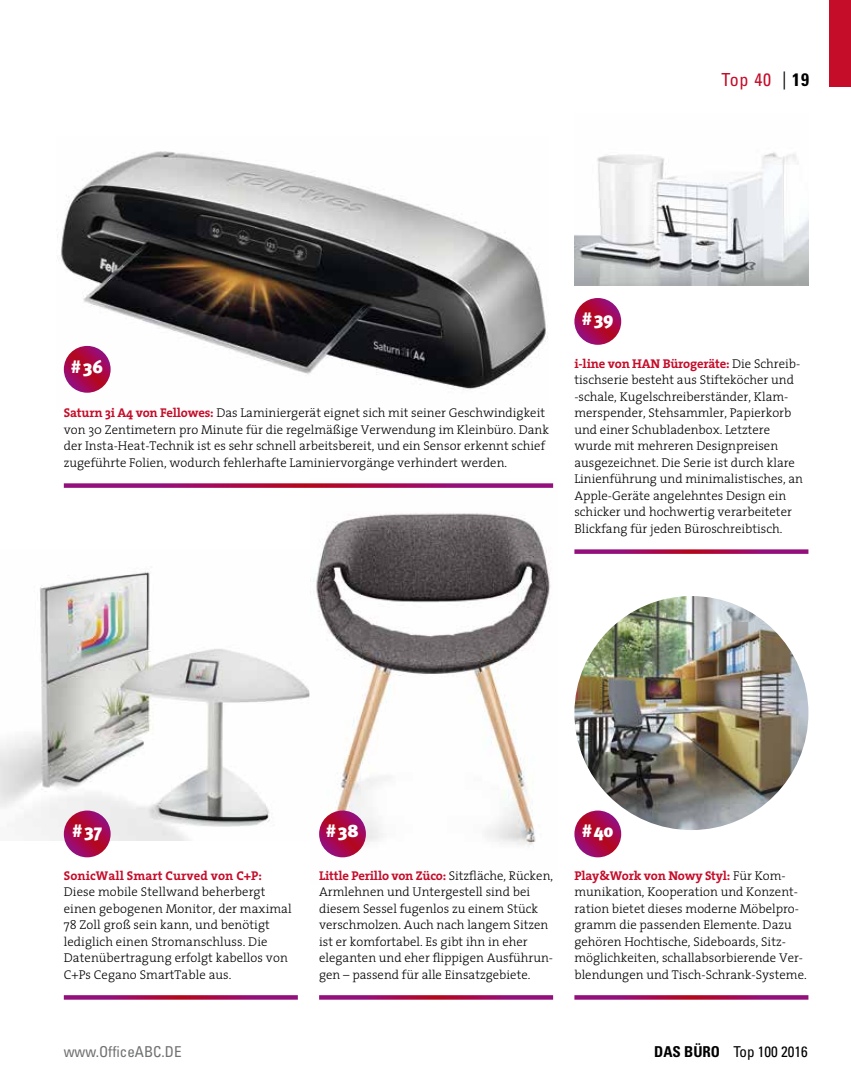
<style>
.page{position:relative;width:851px;height:1085px;background:#fff}
.page>*{position:absolute;margin:0;border:0;box-sizing:border-box;transform-origin:0 0}
.t1{font:900 18px "Meta";color:#fff}
.t2{font:condensed 18px "Univers";color:#c50c29}
.t3{font:condensed 15px "Univers";color:#000}
.t4{font:condensed 15px "Univers";color:#707172}
.t5{font:300 12.75px/16.5px "The Serif";color:#000}
.t6{font:700 12.75px "The Serif";letter-spacing:.005em;color:#c50c29}
.s1{color:#000}
.s2{font-weight:700;color:#000}
.s3{font-weight:700;color:#c50c29}
.s4{font-weight:700}
</style>
<div class="page">
<div style="left:829px;top:0;width:21px;height:87px;background:#c50c29"></div>
<img style="left:574px;top:152px;width:234px;height:133px">
<img style="left:0;top:571px;width:310px;height:269px">
<img style="left:57px;top:151px;width:491px;height:242px">
<img style="left:310px;top:483px;width:244px;height:375px">
<svg style="left:64px;top:483px;width:489px;height:5px;background:#a8236d"></svg>
<svg style="left:64px;top:346px;width:47px;height:46px;background:#a90b49"></svg>
<svg style="left:574px;top:810px;width:47px;height:47px;background:#aa0e4c"></svg>
<svg style="left:574px;top:298px;width:47px;height:47px;background:#aa0d4b"></svg>
<svg style="left:64px;top:810px;width:47px;height:47px;background:#aa0e4b"></svg>
<img style="left:574px;top:596px;width:234px;height:234px;border-radius:117px">
<svg style="left:319px;top:810px;width:47px;height:47px;background:#a90d4b"></svg>
<svg style="left:64px;top:995px;width:234px;height:4px"></svg>
<svg style="left:319px;top:995px;width:234px;height:4px"></svg>
<svg style="left:574px;top:995px;width:234px;height:4px"></svg>
<svg style="left:574px;top:549px;width:234px;height:5px"></svg>
<h1 class="t2" style="left:721px;top:68px;width:89px">Top 40 <span class="s1">|</span> <span class="s2">19</span></h1>
<h1 class="t1" style="left:71px;top:355px;width:33px">#36</h1>
<p class="t5" style="left:64px;top:404px;width:486px"><span class="s3">Saturn 3i A4 von Fellowes:</span> Das Laminiergerät eignet sich mit seiner Geschwindigkeit von 30 Zentimetern pro Minute für die regelmäßige Verwendung im Kleinbüro. Dank der Insta-Heat-Technik ist es sehr schnell arbeitsbereit, und ein Sensor erkennt schief zugeführte Folien, wodurch fehlerhafte Laminiervorgänge verhindert werden.</p>
<h1 class="t1" style="left:582px;top:308px;width:33px">#39</h1>
<p class="t5" style="left:574px;top:355px;width:230px"><span class="s3">i-line von HAN Bürogeräte:</span> Die Schreib&shy;tischserie besteht aus Stifteköcher und -schale, Kugelschreiberständer, Klam&shy;merspender, Stehsammler, Papierkorb und einer Schubladenbox. Letztere wurde mit mehreren Designpreisen ausgezeichnet. Die Serie ist durch klare Linienführung und minimalistisches, an Apple-Geräte angelehntes Design ein schicker und hochwertig verarbeiteter Blickfang für jeden Büroschreibtisch.</p>
<h1 class="t1" style="left:72px;top:820px;width:31px">#37</h1>
<p class="t6" style="left:64px;top:864px;width:199px">SonicWall Smart Curved von C+P:</p>
<p class="t5" style="left:64px;top:883px;width:229px">Diese mobile Stellwand beherbergt einen gebogenen Monitor, der maximal 78 Zoll groß sein kann, und benötigt lediglich einen Stromanschluss. Die Datenübertragung erfolgt kabellos von C+Ps Cegano SmartTable aus.</p>
<h1 class="t1" style="left:326px;top:820px;width:34px">#38</h1>
<p class="t5" style="left:319px;top:866px;width:235px"><span class="s3">Little Perillo von Züco:</span> Sitzfläche, Rücken, Armlehnen und Untergestell sind bei diesem Sessel fugenlos zu einem Stück verschmolzen. Auch nach langem Sitzen ist er komfortabel. Es gibt ihn in eher eleganten und eher flippigen Ausführun&shy;gen – passend für alle Einsatzgebiete.</p>
<h1 class="t1" style="left:582px;top:820px;width:33px">#40</h1>
<p class="t5" style="left:574px;top:866px;width:234px"><span class="s3">Play&amp;Work von Nowy Styl:</span> Für Kom&shy;munikation, Kooperation und Konzent&shy;ration bietet dieses moderne Möbelpro&shy;gramm die passenden Elemente. Dazu gehören Hochtische, Sideboards, Sitz&shy;möglichkeiten, schallabsorbierende Ver&shy;blendungen und Tisch-Schrank-Systeme.</p>
<p class="t4" style="left:64px;top:1041px;width:119px">www.OfficeABC.DE</p>
<p class="t3" style="left:654px;top:1041px;width:155px"><span class="s4">DAS BÜRO</span> Top 100 2016</p>
</div>
